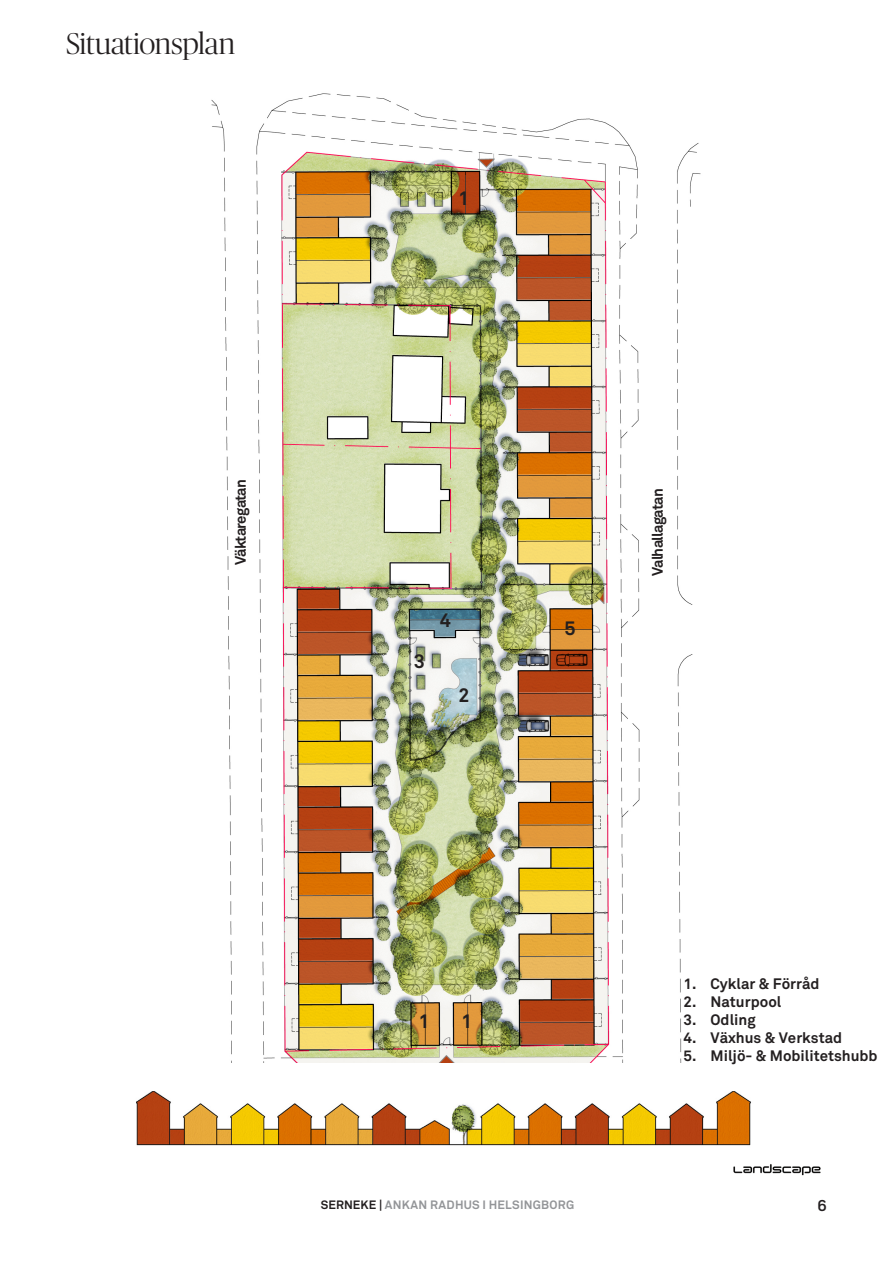
<style>
.page{position:relative;width:893px;height:1263px;background:#fff}
.page>*{position:absolute;margin:0;border:0;box-sizing:border-box;transform-origin:0 0}
.Sub-header__Publico{font:300 30px "Publico Banner";letter-spacing:-.01em;color:#231f20}
.t1{font:700 19.5px "Akkurat Std";color:#231f20}
.t2{font:700 15px "Akkurat Std";color:#231f20}
.t3{font:700 15px "Akkurat Std";letter-spacing:-.05em;color:#231f20}
.t4{font:500 15px "Frank";color:#231f20}
.t5{font:700 12px "Akkurat Std";letter-spacing:.02em;color:#939598}
.s1{color:#231f20}
</style>
<div class="page">
<img style="left:211px;top:93px;width:490px;height:969px">
<img style="left:733px;top:1164px;width:88px;height:12px">
<img style="left:136px;top:1091px;width:615px;height:55px">
<div style="left:694px;top:972px;width:199px;height:101px;background:#fff"></div>
<p class="Sub-header__Publico" style="left:67px;top:24px;width:170px">Situationsplan</p>
<p class="t1" style="left:458px;top:186px;width:13px">1</p>
<p class="t3" style="left:231px;top:565px;width:88px;rotate:-90deg">Väktaregatan</p>
<p class="t3" style="left:648px;top:576px;width:89px;rotate:-90deg">Valhallagatan</p>
<p class="t1" style="left:414px;top:649px;width:13px">3</p>
<p class="t1" style="left:440px;top:608px;width:13px">4</p>
<p class="t1" style="left:459px;top:683px;width:13px">2</p>
<p class="t1" style="left:564px;top:616px;width:13px">5</p>
<p class="t1" style="left:419px;top:1009px;width:13px">1</p>
<p class="t1" style="left:461px;top:1009px;width:13px">1</p>
<p class="t5" style="left:321px;top:1197px;width:255px"><span class="s1">SERNEKE |</span> ANKAN RADHUS I HELSINGBORG</p>
<p class="t2" style="left:684px;top:975px;width:137px">1. Cyklar &amp; Förråd</p>
<p class="t2" style="left:684px;top:993px;width:99px">2. Naturpool</p>
<p class="t2" style="left:684px;top:1011px;width:74px">3. Odling</p>
<p class="t2" style="left:684px;top:1029px;width:160px">4. Växhus &amp; Verkstad</p>
<p class="t2" style="left:684px;top:1047px;width:196px">5. Miljö- &amp; Mobilitetshubb</p>
<p class="t4" style="left:818px;top:1196px;width:11px">6</p>
</div>
